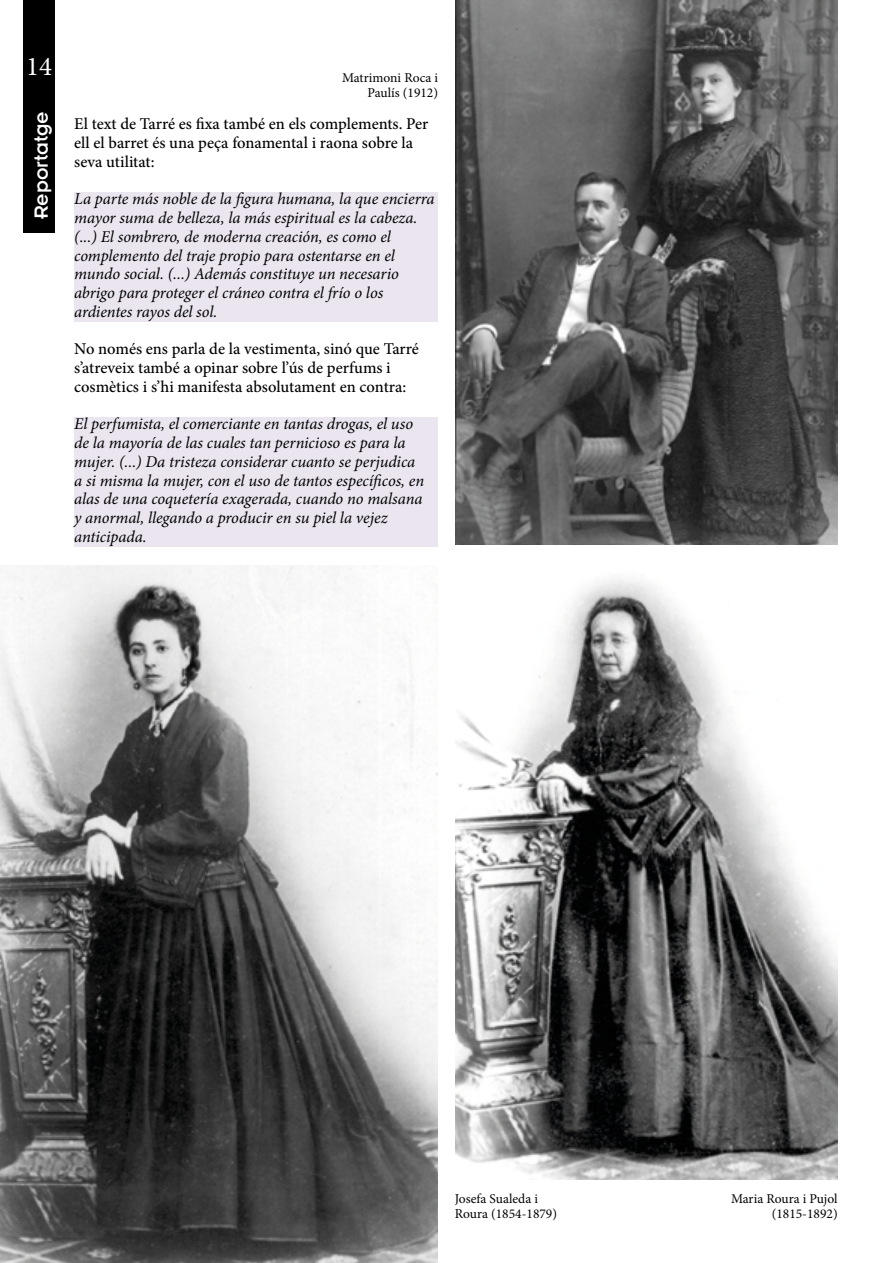
<style>
.page{position:relative;width:893px;height:1263px;background:#fff}
.page>*{position:absolute;margin:0;border:0;box-sizing:border-box;transform-origin:0 0}
.t1{font:27px "Minion Pro";color:#fff}
.t2{font:21px "Insignia";color:#fff}
.t3{font:italic 16.5px/18.8px "Minion Pro";letter-spacing:-.005em;color:#000}
.t4{font:500 16.5px/18.8px "Minion Pro";color:#000}
.t5{font:13.5px/15px "Minion Pro";color:#000;text-align:right}
</style>
<div class="page">
<div style="left:74px;top:192px;width:364px;height:129px;background:#eae5ef"></div>
<div style="left:74px;top:417px;width:364px;height:129px;background:#eae5ef"></div>
<div style="left:24px;top:0;width:31px;height:232px;background:#000"></div>
<img style="left:455px;top:0;width:383px;height:545px">
<img style="left:0;top:566px;width:438px;height:697px">
<img style="left:455px;top:578px;width:383px;height:601px">
<h1 class="t1" style="left:26px;top:48px;width:27px">14</h1>
<p class="t2" style="left:30px;top:219px;width:110px;rotate:-90deg">Reportatge</p>
<p class="t5" style="left:342px;top:70px;width:97px">Matrimoni Roca i<br>Paulís (1912)</p>
<p class="t4" style="left:74px;top:115px;width:356px">El text de Tarré es fixa també en els complements. Per ell el barret és una peça fonamental i raona sobre la seva utilitat:</p>
<p class="t3" style="left:74px;top:190px;width:362px">La parte más noble de la figura humana, la que encierra mayor suma de belleza, la más espiritual es la cabeza. (...) El sombrero, de moderna creación, es como el complemento del traje propio para ostentarse en el mundo social. (...) Además constituye un necesario abrigo para proteger el cráneo contra el frío o los ardientes rayos del sol.</p>
<p class="t4" style="left:74px;top:340px;width:346px">No només ens parla de la vestimenta, sinó que Tarré s’atreveix també a opinar sobre l’ús de perfums i cosmètics i s’hi manifesta absolutament en contra:</p>
<p class="t3" style="left:74px;top:415px;width:352px">El perfumista, el comerciante en tantas drogas, el uso de la mayoría de las cuales tan pernicioso es para la mujer. (...) Da tristeza considerar cuanto se perjudica a si misma la mujer, con el uso de tantos específicos, en alas de una coquetería exagerada, cuando no malsana y anormal, llegando a producir en su piel la vejez anticipada.</p>
<p class="t5" style="left:455px;top:1191px;width:104px;text-align:left">Josefa Sualeda i<br>Roura (1854-1879)</p>
<p class="t5" style="left:731px;top:1191px;width:108px">Maria Roura i Pujol (1815-1892)</p>
</div>
